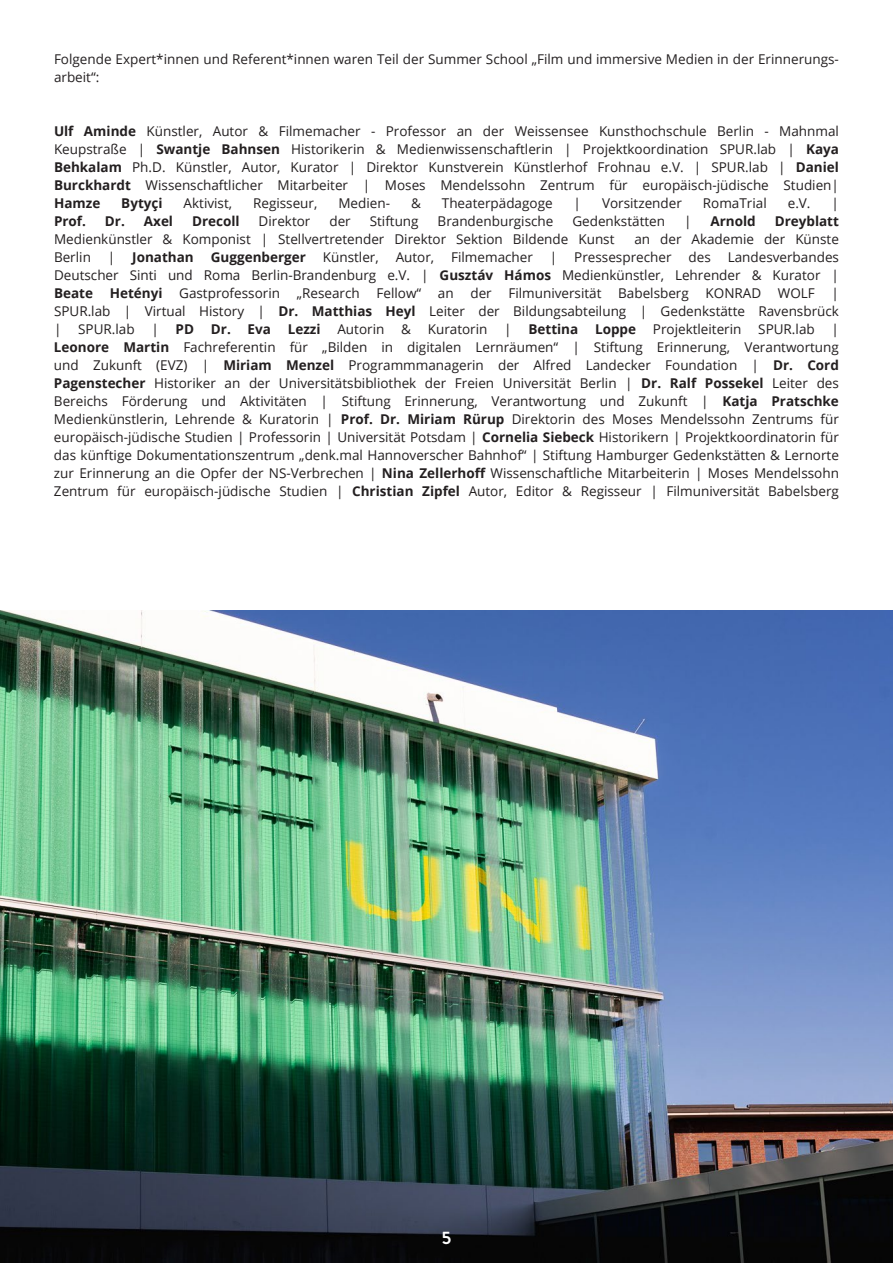
<style>
.page{position:relative;width:893px;height:1263px;background:#fff}
.page>*{position:absolute;margin:0;border:0;box-sizing:border-box;transform-origin:0 0}
.t1{font:700 18px "Brandon Grotesque";color:#fff}
.t2{font:13.5px/18px "Open Sans";color:#231f20;text-align:justify}
.t3{font:700 13.5px "Open Sans";color:#231f20}
.s1{font-weight:700}
</style>
<div class="page">
<img style="left:0;top:610px;width:893px;height:653px">
<p class="t2" style="left:54px;top:50px;width:786px">Folgende Expert*innen und Referent*innen waren Teil der Summer School „Film und immersive Medien in der Erinnerungs&shy;arbeit“:</p>
<p class="t2" style="left:54px;top:122px;width:786px"><span class="s1">Ulf Aminde</span> Künstler, Autor &amp; Filmemacher - Professor an der Weissensee Kunsthochschule Berlin - Mahnmal Keupstraße | <span class="s1">Swantje Bahnsen</span> Historikerin &amp; Medienwissenschaftlerin | Projektkoordination SPUR.lab | <span class="s1">Kaya Behkalam</span> Ph.D. Künstler, Autor, Kurator | Direktor Kunstverein Künstlerhof Frohnau e.V. | SPUR.lab | <span class="s1">Daniel Burckhardt</span> Wissenschaftlicher Mitarbeiter | Moses Mendelssohn Zentrum für europäisch-jüdische Studien| <span class="s1">Hamze</span></p>
<p class="t3" style="left:121px;top:194px;width:43px">Bytyçi</p>
<p class="t2" style="left:184px;top:194px;width:50px">Aktivist,</p>
<p class="t2" style="left:253px;top:194px;width:66px">Regisseur,</p>
<p class="t2" style="left:338px;top:194px;width:53px">Medien-</p>
<p class="t2" style="left:411px;top:194px;width:11px">&amp;</p>
<p class="t2" style="left:442px;top:194px;width:112px">Theaterpädagoge</p>
<p class="t2" style="left:574px;top:194px;width:9px">|</p>
<p class="t2" style="left:602px;top:194px;width:81px">Vorsitzender</p>
<p class="t2" style="left:703px;top:194px;width:65px">RomaTrial</p>
<p class="t2" style="left:788px;top:194px;width:24px">e.V.</p>
<p class="t2" style="left:831px;top:194px;width:9px">|</p>
<p class="t3" style="left:54px;top:212px;width:34px">Prof.</p>
<p class="t3" style="left:105px;top:212px;width:70px">Dr. Axel</p>
<p class="t3" style="left:192px;top:212px;width:49px">Drecoll</p>
<p class="t2" style="left:259px;top:212px;width:53px">Direktor</p>
<p class="t2" style="left:329px;top:212px;width:23px">der</p>
<p class="t2" style="left:370px;top:212px;width:50px">Stiftung</p>
<p class="t2" style="left:438px;top:212px;width:117px">Brandenburgische</p>
<p class="t2" style="left:572px;top:212px;width:94px">Gedenkstätten</p>
<p class="t2" style="left:684px;top:212px;width:9px">|</p>
<p class="t3" style="left:710px;top:212px;width:47px">Arnold</p>
<p class="t3" style="left:775px;top:212px;width:66px">Dreyblatt</p>
<p class="t2" style="left:54px;top:230px;width:562px">Medienkünstler &amp; Komponist | Stellvertretender Direktor Sektion Bildende Kunst</p>
<p class="t2" style="left:634px;top:230px;width:206px">an der Akademie der Künste</p>
<p class="t2" style="left:54px;top:248px;width:38px">Berlin</p>
<p class="t2" style="left:108px;top:248px;width:9px">|</p>
<p class="t3" style="left:132px;top:248px;width:63px">Jonathan</p>
<p class="t3" style="left:211px;top:248px;width:97px">Guggenberger</p>
<p class="t2" style="left:323px;top:248px;width:57px">Künstler,</p>
<p class="t2" style="left:396px;top:248px;width:40px">Autor,</p>
<p class="t2" style="left:451px;top:248px;width:83px">Filmemacher</p>
<p class="t2" style="left:550px;top:248px;width:9px">|</p>
<p class="t2" style="left:574px;top:248px;width:99px">Pressesprecher</p>
<p class="t2" style="left:688px;top:248px;width:24px">des</p>
<p class="t2" style="left:54px;top:248px;width:786px;text-indent:674px">Landesverbandes Deutscher Sinti und Roma Berlin-Brandenburg e.V. | <span class="s1">Gusztáv Hámos</span> Medienkünstler, Lehrender &amp; Kurator | <span class="s1">Beate Hetényi</span> Gastprofessorin „Research Fellow“ an der Filmuniversität Babelsberg KONRAD WOLF | SPUR.lab | Virtual History | <span class="s1">Dr. Matthias Heyl</span> Leiter der Bildungsabteilung | Gedenkstätte Ravensbrück | SPUR.lab | <span class="s1">PD Dr. Eva Lezzi</span> Autorin &amp; Kuratorin | <span class="s1">Bettina Loppe</span> Projektleiterin SPUR.lab | <span class="s1">Leonore Martin</span> Fachreferentin für „Bilden in digitalen Lernräumen“ | Stiftung Erinnerung, Verantwortung und Zukunft (EVZ) | <span class="s1">Miriam Menzel</span> Programmmanagerin der Alfred Landecker Foundation | <span class="s1">Dr. Cord Pagenstecher</span> Historiker an der Universitätsbibliothek der Freien Universität Berlin | <span class="s1">Dr. Ralf Possekel</span> Leiter des Bereichs Förderung und Aktivitäten | Stiftung Erinnerung, Verantwortung und Zukunft | <span class="s1">Katja Pratschke </span>Medienkünstlerin, Lehrende &amp; Kuratorin | <span class="s1">Prof. Dr. Miriam Rürup</span> Direktorin des Moses Mendelssohn Zentrums für europäisch-jüdische Studien | Professorin | Universität Potsdam | <span class="s1">Cornelia Siebeck</span> Historikern | Projektkoordinatorin für das künftige Dokumentationszentrum „denk.mal Hannoverscher Bahnhof“ | Stiftung Hamburger Gedenkstätten &amp; Lernorte zur Erinnerung an die Opfer der NS-Verbrechen | <span class="s1">Nina Zellerhoff</span> Wissenschaftliche Mitarbeiterin | Moses Mendelssohn Zentrum für europäisch-jüdische Studien | <span class="s1">Christian Zipfel</span> Autor, Editor &amp; Regisseur | Filmuniversität Babelsberg</p>
<h1 class="t1" style="left:442px;top:1225px;width:11px">5</h1>
</div>
